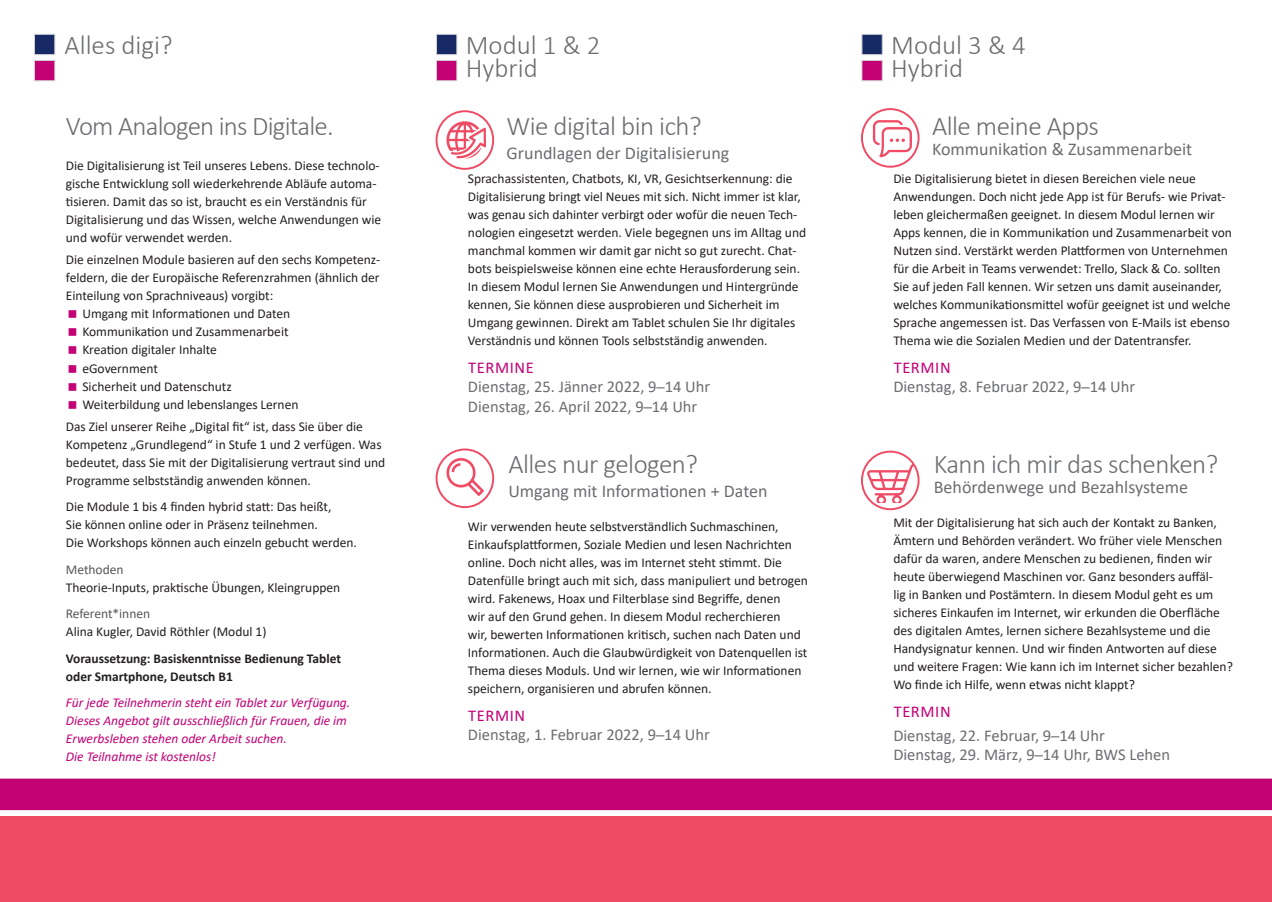
<style>
.page{position:relative;width:1272px;height:902px;background:#fff}
.page>*{position:absolute;margin:0;border:0;box-sizing:border-box;transform-origin:0 0}
.t1{font:300 27px "Calibri";letter-spacing:-.02em;color:#6c6d70}
.t2{font:300 27px/22.8px "Calibri";color:#6c6d70}
.t3{font:18px "Calibri";color:#6c6d70}
.t4{font:16.5px/19.5px "Calibri";color:#6c6d70}
.t5{font:16.5px "Calibri";letter-spacing:.035em;color:#c30175}
.t6{font:13.5px/18px "Calibri";letter-spacing:-.005em;color:#231f20}
.t7{font:italic 13.5px/18px "Calibri";letter-spacing:-.005em;color:#c30175}
.t8{font:700 13.5px/18px "Calibri";letter-spacing:-.005em;color:#231f20}
.t9{font:13.5px "Calibri";letter-spacing:-.005em;color:#57585a}
</style>
<div class="page">
<div style="left:34px;top:34px;width:21px;height:21px;background:#182a65;border:1px solid #d1d2d4"></div>
<div style="left:34px;top:60px;width:21px;height:21px;background:#c30175;border:1px solid #d1d2d4"></div>
<div style="left:436px;top:34px;width:21px;height:21px;background:#182a65;border:1px solid #d1d2d4"></div>
<div style="left:436px;top:60px;width:21px;height:21px;background:#c30175;border:1px solid #d1d2d4"></div>
<div style="left:861px;top:34px;width:21px;height:21px;background:#182a65;border:1px solid #d1d2d4"></div>
<div style="left:861px;top:60px;width:21px;height:21px;background:#c30175;border:1px solid #d1d2d4"></div>
<div style="left:0;top:816px;width:1271px;height:85px;background:#ef4b65"></div>
<div style="left:0;top:778px;width:1271px;height:32px;background:#c30175"></div>
<div style="left:435px;top:110px;width:59px;height:60px;border:2px solid #ef4b65;border-radius:50%"></div>
<img style="left:435px;top:116px;width:53px;height:46px">
<div style="left:861px;top:108px;width:58px;height:60px;border:2px solid #ef4b65;border-radius:50%"></div>
<img style="left:861px;top:114px;width:52px;height:46px">
<div style="left:435px;top:448px;width:59px;height:60px;border:2px solid #ef4b65;border-radius:50%"></div>
<img style="left:435px;top:454px;width:53px;height:46px">
<div style="left:861px;top:450px;width:58px;height:60px;border:2px solid #ef4b65;border-radius:50%"></div>
<img style="left:861px;top:456px;width:52px;height:46px">
<h1 class="t2" style="left:64px;top:34px;width:110px">Alles digi?</h1>
<h1 class="t1" style="left:66px;top:109px;width:269px">Vom Analogen ins Digitale.</h1>
<p class="t6" style="left:66px;top:156px;width:317px">Die Digitalisierung ist Teil unseres Lebens. Diese technolo&shy;gische Entwicklung soll wiederkehrende Abläufe automa&shy;tisieren. Damit das so ist, braucht es ein Verständnis für Digitalisierung und das Wissen, welche Anwendungen wie und wofür verwendet werden.</p>
<p class="t6" style="left:66px;top:250px;width:316px">Die einzelnen Module basieren auf den sechs Kompetenz-</p>
<p class="t6" style="left:66px;top:268px;width:315px">feldern, die der Europäische Referenzrahmen (ähnlich der</p>
<p class="t6" style="left:66px;top:286px;width:209px">Einteilung von Sprachniveaus) vorgibt:</p>
<p class="t6" style="left:82px;top:304px;width:209px">Umgang mit Informationen und Daten</p>
<p class="t6" style="left:82px;top:322px;width:207px">Kommunikation und Zusammenarbeit</p>
<p class="t6" style="left:82px;top:340px;width:136px">Kreation digitaler Inhalte</p>
<p class="t6" style="left:82px;top:358px;width:77px">eGovernment</p>
<p class="t6" style="left:82px;top:376px;width:151px">Sicherheit und Datenschutz</p>
<p class="t6" style="left:82px;top:394px;width:217px">Weiterbildung und lebenslanges Lernen</p>
<p class="t6" style="left:66px;top:417px;width:321px">Das Ziel unserer Reihe „Digital fit“ ist, dass Sie über die Kompetenz „Grundlegend“ in Stufe 1 und 2 verfügen. Was bedeutet, dass Sie mit der Digitalisierung vertraut sind und Programme selbstständig anwenden können.</p>
<p class="t6" style="left:66px;top:497px;width:292px">Die Module 1 bis 4 finden hybrid statt: Das heißt,<br>Sie können online oder in Präsenz teilnehmen.<br>Die Workshops können auch einzeln gebucht werden.</p>
<p class="t9" style="left:66px;top:560px;width:59px">Methoden</p>
<p class="t6" style="left:66px;top:578px;width:276px">Theorie-Inputs, praktische Übungen, Kleingruppen</p>
<p class="t9" style="left:66px;top:604px;width:86px">Referent*innen</p>
<p class="t6" style="left:66px;top:622px;width:202px">Alina Kugler, David Röthler (Modul 1)</p>
<p class="t8" style="left:66px;top:649px;width:276px">Voraussetzung: Basiskenntnisse Bedienung Tablet oder Smartphone, Deutsch B1</p>
<p class="t7" style="left:66px;top:693px;width:286px">Für jede Teilnehmerin steht ein Tablet zur Verfügung.<br>Dieses Angebot gilt ausschließlich für Frauen, die im Erwerbsleben stehen oder Arbeit suchen.<br>Die Teilnahme ist kostenlos!</p>
<h1 class="t2" style="left:466px;top:34px;width:136px">Modul 1 &amp; 2<br>Hybrid</h1>
<h1 class="t2" style="left:891px;top:34px;width:136px">Modul 3 &amp; 4<br>Hybrid</h1>
<h1 class="t1" style="left:506px;top:109px;width:196px">Wie digital bin ich?</h1>
<h2 class="t3" style="left:506px;top:140px;width:224px">Grundlagen der Digitalisierung</h2>
<p class="t6" style="left:468px;top:169px;width:340px">Sprachassistenten, Chatbots, KI, VR, Gesichtserkennung: die Digitalisierung bringt viel Neues mit sich. Nicht immer ist klar, was genau sich dahinter verbirgt oder wofür die neuen Tech&shy;nologien eingesetzt werden. Viele begegnen uns im Alltag und manchmal kommen wir damit gar nicht so gut zurecht. Chat&shy;bots beispielsweise können eine echte Herausforderung sein.<br>In diesem Modul lernen Sie Anwendungen und Hintergründe kennen, Sie können diese ausprobieren und Sicherheit im Umgang gewinnen. Direkt am Tablet schulen Sie Ihr digitales Verständnis und können Tools selbstständig anwenden.</p>
<p class="t5" style="left:468px;top:356px;width:67px">TERMINE</p>
<p class="t4" style="left:468px;top:377px;width:244px">Dienstag, 25. Jänner 2022, 9─14 Uhr<br>Dienstag, 26. April 2022, 9─14 Uhr</p>
<h1 class="t1" style="left:508px;top:447px;width:191px">Alles nur gelogen?</h1>
<h2 class="t3" style="left:508px;top:478px;width:261px">Umgang mit Informationen + Daten</h2>
<p class="t6" style="left:468px;top:516px;width:341px">Wir verwenden heute selbstverständlich Suchmaschinen, Einkaufsplattformen, Soziale Medien und lesen Nachrichten online. Doch nicht alles, was im Internet steht stimmt. Die Datenfülle bringt auch mit sich, dass manipuliert und betrogen wird. Fakenews, Hoax und Filterblase sind Begriffe, denen<br>wir auf den Grund gehen. In diesem Modul recherchieren<br>wir, bewerten Informationen kritisch, suchen nach Daten und Informationen. Auch die Glaubwürdigkeit von Datenquellen ist Thema dieses Moduls. Und wir lernen, wie wir Informationen speichern, organisieren und abrufen können.</p>
<p class="t5" style="left:468px;top:703px;width:58px">TERMIN</p>
<p class="t4" style="left:468px;top:724px;width:243px">Dienstag, 1. Februar 2022, 9─14 Uhr</p>
<h1 class="t1" style="left:932px;top:109px;width:168px">Alle meine Apps</h1>
<h2 class="t3" style="left:932px;top:136px;width:262px">Kommunikation &amp; Zusammenarbeit</h2>
<p class="t6" style="left:893px;top:169px;width:340px">Die Digitalisierung bietet in diesen Bereichen viele neue Anwendungen. Doch nicht jede App ist für Berufs- wie Privat&shy;leben gleichermaßen geeignet. In diesem Modul lernen wir Apps kennen, die in Kommunikation und Zusammenarbeit von Nutzen sind. Verstärkt werden Plattformen von Unternehmen für die Arbeit in Teams verwendet: Trello, Slack &amp; Co. sollten Sie auf jeden Fall kennen. Wir setzen uns damit auseinander, welches Kommunikationsmittel wofür geeignet ist und welche Sprache angemessen ist. Das Verfassen von E-Mails ist ebenso Thema wie die Sozialen Medien und der Datentransfer.</p>
<p class="t5" style="left:893px;top:356px;width:58px">TERMIN</p>
<p class="t4" style="left:893px;top:377px;width:243px">Dienstag, 8. Februar 2022, 9─14 Uhr</p>
<h1 class="t1" style="left:933px;top:447px;width:286px">Kann ich mir das schenken?</h1>
<h2 class="t3" style="left:933px;top:474px;width:256px">Behördenwege und Bezahlsysteme</h2>
<p class="t6" style="left:893px;top:513px;width:341px">Mit der Digitalisierung hat sich auch der Kontakt zu Banken, Ämtern und Behörden verändert. Wo früher viele Menschen dafür da waren, andere Menschen zu bedienen, finden wir heute überwiegend Maschinen vor. Ganz besonders auffäl-<br>lig in Banken und Postämtern. In diesem Modul geht es um sicheres Einkaufen im Internet, wir erkunden die Oberfläche des digitalen Amtes, lernen sichere Bezahlsysteme und die Handysignatur kennen. Und wir finden Antworten auf diese und weitere Fragen: Wie kann ich im Internet sicher bezahlen?<br>Wo finde ich Hilfe, wenn etwas nicht klappt?</p>
<p class="t5" style="left:893px;top:699px;width:58px">TERMIN</p>
<p class="t4" style="left:893px;top:724px;width:278px">Dienstag, 22. Februar, 9─14 Uhr<br>Dienstag, 29. März, 9─14 Uhr, BWS Lehen</p>
</div>
